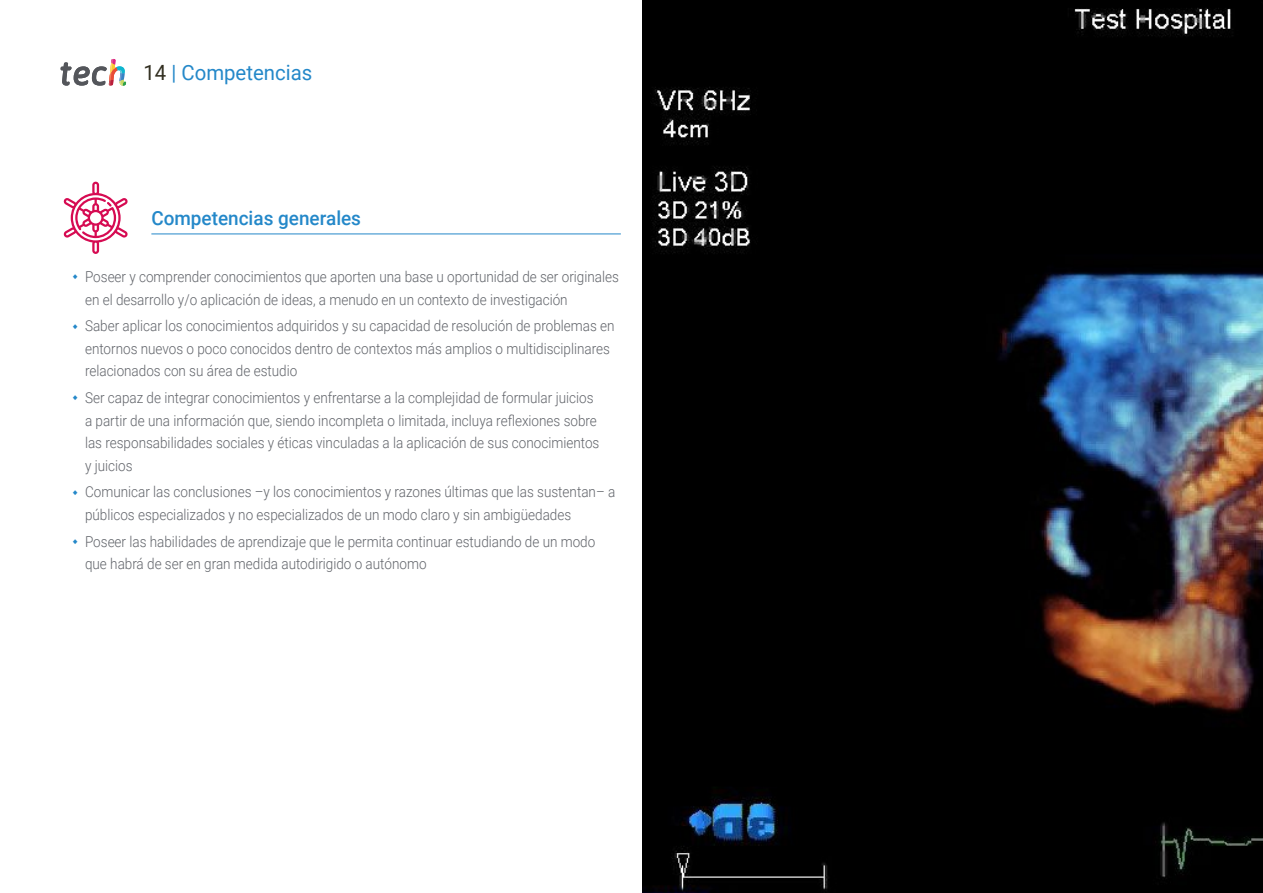
<style>
.page{position:relative;width:1263px;height:893px;background:#fff}
.page>*{position:absolute;margin:0;border:0;box-sizing:border-box;transform-origin:0 0}
.t1{font:21px "Roboto";color:#2488c9}
.t2{font:500 19.5px "Roboto";color:#2488c9}
.t3{font:300 15px/22.5px "Roboto";color:#61646a;scale:.9 1}
.s1{color:#312e20}
</style>
<div class="page">
<hr style="left:151px;top:234px;width:470px;height:1px;background:#2488c9">
<svg style="left:63px;top:182px;width:65px;height:72px"></svg>
<img style="left:642px;top:0;width:621px;height:893px">
<svg style="left:61px;top:59px;width:65px;height:27px"></svg>
<h1 class="t1" style="left:144px;top:57px;width:170px"><span class="s1">14</span> | Competencias</h1>
<h2 class="t2" style="left:151px;top:205px;width:211px">Competencias generales</h2>
<p class="t3" style="left:85px;top:265px;width:595px">Poseer y comprender conocimientos que aporten una base u oportunidad de ser originales en el desarrollo y/o aplicación de ideas, a menudo en un contexto de investigación</p>
<p class="t3" style="left:85px;top:314px;width:590px">Saber aplicar los conocimientos adquiridos y su capacidad de resolución de problemas en entornos nuevos o poco conocidos dentro de contextos más amplios o multidisciplinares relacionados con su área de estudio</p>
<p class="t3" style="left:85px;top:386px;width:573px">Ser capaz de integrar conocimientos y enfrentarse a la complejidad de formular juicios a partir de una información que, siendo incompleta o limitada, incluya reflexiones sobre las responsabilidades sociales y éticas vinculadas a la aplicación de sus conocimientos y juicios</p>
<p class="t3" style="left:85px;top:480px;width:591px">Comunicar las conclusiones –y los conocimientos y razones últimas que las sustentan– a públicos especializados y no especializados de un modo claro y sin ambigüedades</p>
<p class="t3" style="left:85px;top:530px;width:568px">Poseer las habilidades de aprendizaje que le permita continuar estudiando de un modo que habrá de ser en gran medida autodirigido o autónomo</p>
</div>
